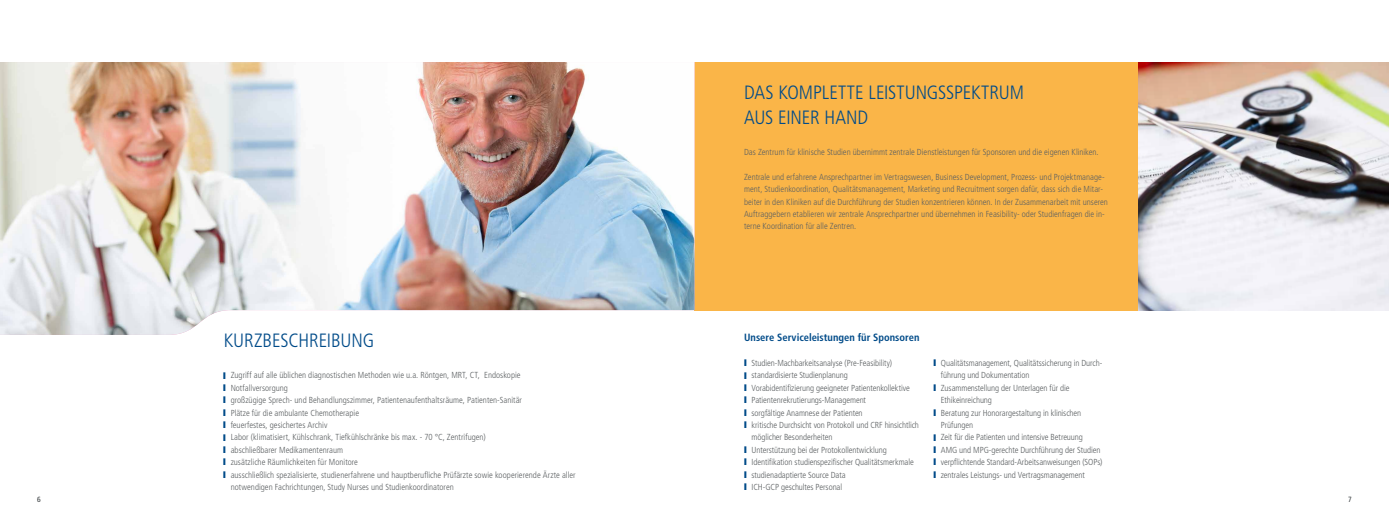
<style>
.page{position:relative;width:1389px;height:521px;background:#fff}
.page>*{position:absolute;margin:0;border:0;box-sizing:border-box;transform-origin:0 0}
.t1{font:300 condensed 19.25px/24.8px "Frutiger LT Std";letter-spacing:-.005em;color:#004b89}
.t2{font:700 condensed 10.5px "Frutiger LT Std";color:#004b89}
.t3{font:300 condensed 8.75px/12.4px "Frutiger LT Std";color:#5c6062}
.t4{font:300 condensed 7.44px "Frutiger LT Std";color:#5c6062}
.s1{color:#004b89}
</style>
<div class="page">
<div style="left:694px;top:62px;width:464px;height:248px;background:#fab548"></div>
<img style="left:0;top:62px;width:694px;height:273px">
<img style="left:1138px;top:62px;width:251px;height:248px">
<h1 class="t1" style="left:224px;top:328px;width:152px">KURZBESCHREIBUNG</h1>
<p class="t3" style="left:223px;top:369px;width:299px"><span class="s1">❙</span> Zugriff auf alle üblichen diagnostischen Methoden wie u.a. Röntgen, MRT, CT, Endoskopie</p>
<p class="t3" style="left:223px;top:382px;width:66px"><span class="s1">❙</span> Notfallversorgung</p>
<p class="t3" style="left:223px;top:394px;width:300px"><span class="s1">❙</span> großzügige Sprech- und Behandlungszimmer, Patientenaufenthaltsräume, Patienten-Sanitär</p>
<p class="t3" style="left:223px;top:406px;width:137px"><span class="s1">❙</span> Plätze für die ambulante Chemotherapie</p>
<p class="t3" style="left:223px;top:419px;width:106px"><span class="s1">❙</span> feuerfestes, gesichertes Archiv</p>
<p class="t3" style="left:223px;top:431px;width:264px"><span class="s1">❙</span> Labor (klimatisiert, Kühlschrank, Tiefkühlschränke bis max. - 70 °C, Zentrifugen)</p>
<p class="t3" style="left:223px;top:444px;width:121px"><span class="s1">❙</span> abschließbarer Medikamentenraum</p>
<p class="t3" style="left:223px;top:456px;width:136px"><span class="s1">❙</span> zusätzliche Räumlichkeiten für Monitore</p>
<p class="t3" style="left:223px;top:468px;width:354px"><span class="s1">❙</span> ausschließlich spezialisierte, studienerfahrene und hauptberufliche Prüfärzte sowie kooperierende Ärzte aller</p>
<p class="t3" style="left:231px;top:481px;width:225px">notwendigen Fachrichtungen, Study Nurses und Studienkoordinatoren</p>
<h1 class="t1" style="left:744px;top:80px;width:281px">DAS KOMPLETTE LEISTUNGSSPEKTRUM<br>AUS EINER HAND</h1>
<p class="t3" style="left:744px;top:146px;width:356px">Das Zentrum für klinische Studien übernimmt zentrale Dienstleistungen für Sponsoren und die eigenen Kliniken.</p>
<p class="t3" style="left:744px;top:171px;width:365px">Zentrale und erfahrene Ansprechpartner im Vertragswesen, Business Development, Prozess- und Projektmanage&shy;ment, Studienkoordination, Qualitätsmanagement, Marketing und Recruitment sorgen dafür, dass sich die Mitar&shy;beiter in den Kliniken auf die Durchführung der Studien konzentrieren können. In der Zusammenarbeit mit unseren Auftraggebern etablieren wir zentrale Ansprechpartner und übernehmen in Feasibility- oder Studienfragen die in&shy;terne Koordination für alle Zentren.</p>
<p class="t2" style="left:744px;top:331px;width:177px">Unsere Serviceleistungen für Sponsoren</p>
<p class="t3" style="left:744px;top:357px;width:149px"><span class="s1">❙</span> Studien-Machbarkeitsanalyse (Pre-Feasibility)</p>
<p class="t3" style="left:744px;top:369px;width:105px"><span class="s1">❙</span> standardisierte Studienplanung</p>
<p class="t3" style="left:744px;top:382px;width:167px"><span class="s1">❙</span> Vorabidentifizierung geeigneter Patientenkollektive</p>
<p class="t3" style="left:744px;top:394px;width:123px"><span class="s1">❙</span> Patientenrekrutierungs-Management</p>
<p class="t3" style="left:744px;top:406px;width:120px"><span class="s1">❙</span> sorgfältige Anamnese der Patienten</p>
<p class="t3" style="left:744px;top:419px;width:176px"><span class="s1">❙</span> kritische Durchsicht von Protokoll und CRF hinsichtlich</p>
<p class="t3" style="left:752px;top:431px;width:82px">möglicher Besonderheiten</p>
<p class="t3" style="left:744px;top:444px;width:144px"><span class="s1">❙</span> Unterstützung bei der Protokollentwicklung</p>
<p class="t3" style="left:744px;top:456px;width:171px"><span class="s1">❙</span> Identifikation studienspezifischer Qualitätsmerkmale</p>
<p class="t3" style="left:744px;top:468px;width:103px"><span class="s1">❙</span> studienadaptierte Source Data</p>
<p class="t3" style="left:744px;top:481px;width:100px"><span class="s1">❙</span> ICH-GCP geschultes Personal</p>
<p class="t3" style="left:933px;top:357px;width:170px"><span class="s1">❙</span> Qualitätsmanagement, Qualitätssicherung in Durch-</p>
<p class="t3" style="left:941px;top:369px;width:90px">führung und Dokumentation</p>
<p class="t3" style="left:933px;top:382px;width:137px"><span class="s1">❙</span> Zusammenstellung der Unterlagen für die</p>
<p class="t3" style="left:941px;top:394px;width:53px">Ethikeinreichung</p>
<p class="t3" style="left:933px;top:406px;width:149px"><span class="s1">❙</span> Beratung zur Honorargestaltung in klinischen</p>
<p class="t3" style="left:941px;top:419px;width:34px">Prüfungen</p>
<p class="t3" style="left:933px;top:431px;width:151px"><span class="s1">❙</span> Zeit für die Patienten und intensive Betreuung</p>
<p class="t3" style="left:933px;top:444px;width:168px"><span class="s1">❙</span> AMG und MPG-gerechte Durchführung der Studien</p>
<p class="t3" style="left:933px;top:456px;width:171px"><span class="s1">❙</span> verpflichtende Standard-Arbeitsanweisungen (SOPs)</p>
<p class="t3" style="left:933px;top:468px;width:153px"><span class="s1">❙</span> zentrales Leistungs- und Vertragsmanagement</p>
<p class="t4" style="left:37px;top:495px;width:5px">6</p>
<p class="t4" style="left:1348px;top:495px;width:5px">7</p>
</div>
